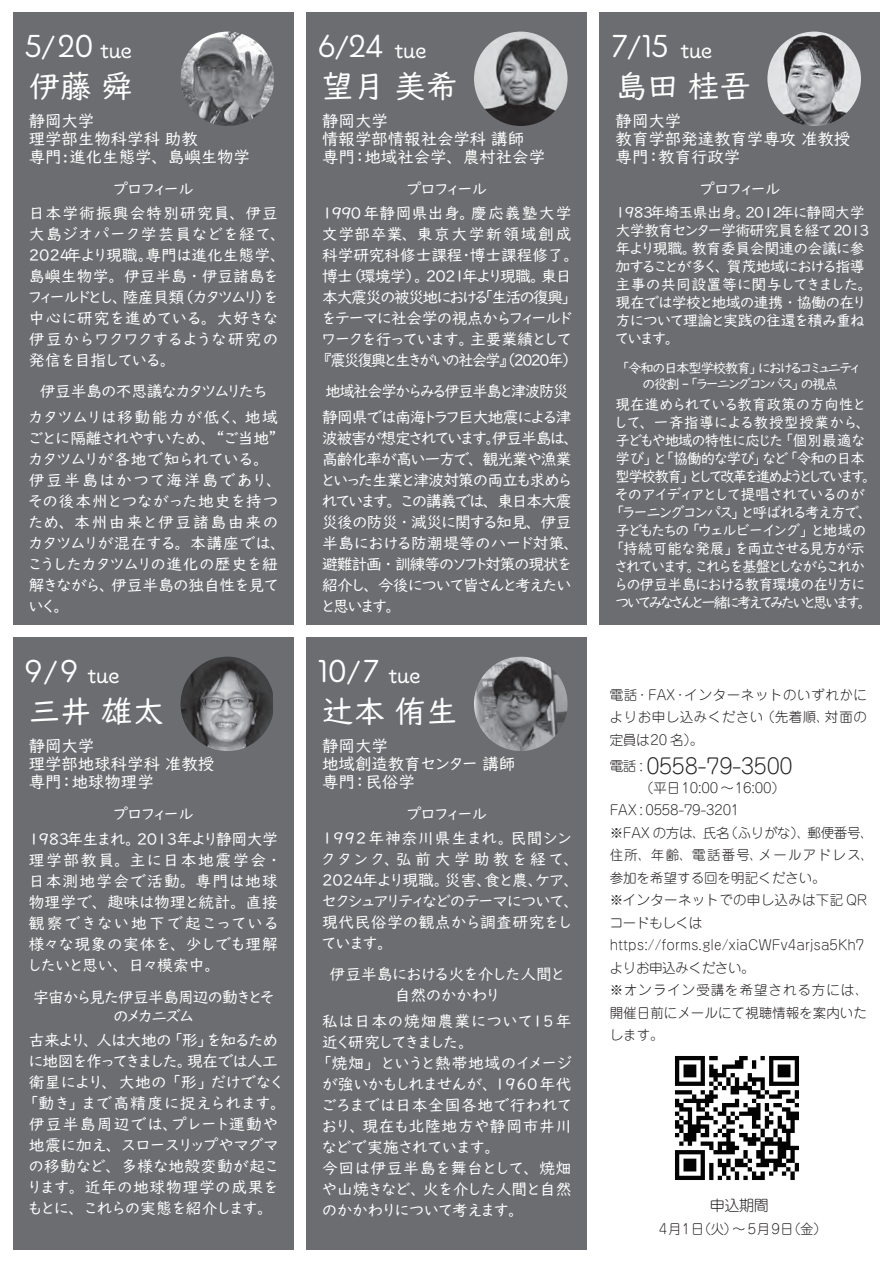
<style>
.page{position:relative;width:893px;height:1263px;background:#fff}
.page>*{position:absolute;margin:0;border:0;box-sizing:border-box;transform-origin:0 0}
.t1{font:37.5px "Pauline";color:#fff}
.t2{font:31.5px "UD Digi Kyokasho NK R";color:#fff}
.t3{font:27px "Pauline";color:#fff}
.t4{font:21px "Jun 101 Pro Light 90 msp RKSJ H";letter-spacing:-.02em;color:#231f20}
.t5{font:16.5px/18px "UD Digi Kyokasho NK R";letter-spacing:-.005em;color:#fff}
.t6{font:15.75px/21px "UD Digi Kyokasho NK R";letter-spacing:.02em;color:#fff;text-align:justify}
.t7{font:15.75px/21px "UD Digi Kyokasho NK R";letter-spacing:.04em;color:#fff}
.t8{font:15.75px/21px "UD Digi Kyokasho NK R";letter-spacing:.05em;color:#fff}
.t9{font:15.75px/25.5px "UD Digi Kyokasho NK R";letter-spacing:-.025em;color:#fff;text-align:center}
.t10{font:15.75px/25.5px "UD Digi Kyokasho NK R";letter-spacing:-.065em;color:#fff;scale:.96 1}
.t11{font:15.75px/19.5px "UD Digi Kyokasho NK R";letter-spacing:-.05em;color:#fff;text-align:center}
.t12{font:15.75px/24px "UD Digi Kyokasho NK R";letter-spacing:.055em;color:#fff;text-align:center}
.t13{font:15.75px/21px "UD Digi Kyokasho NK R";color:#fff;text-align:center}
.t14{font:15.75px/24px "UD Digi Kyokasho NK R";letter-spacing:.07em;color:#fff;text-align:center}
.t15{font:15px/18px "UD Digi Kyokasho NK R";letter-spacing:-.04em;color:#fff;scale:.96 1}
.t16{font:15px/18px "UD Digi Kyokasho NK R";letter-spacing:-.04em;color:#fff}
.t17{font:15px "Jun 101 Pro Light 90 msp RKSJ H";color:#231f20}
.t18{font:13.5px/22.5px "Jun 101 Pro Light 90 msp RKSJ H";letter-spacing:.005em;color:#231f20;text-align:justify}
.t19{font:13.5px/16.5px "UD Digi Kyokasho NK R";letter-spacing:-.1em;color:#fff;text-align:center}
.s1{font-size:33px}
.s2{font-size:13.5px}
</style>
<div class="page">
<div style="left:13px;top:13px;width:280px;height:612px;background:#6c6d70"></div>
<div style="left:306px;top:13px;width:281px;height:612px;background:#6c6d70"></div>
<div style="left:600px;top:13px;width:280px;height:612px;background:#6c6d70"></div>
<div style="left:13px;top:638px;width:280px;height:612px;background:#6c6d70"></div>
<div style="left:306px;top:638px;width:281px;height:612px;background:#6c6d70"></div>
<img style="left:181px;top:32px;width:93px;height:94px;border-radius:50%">
<img style="left:474px;top:32px;width:93px;height:94px;border-radius:50%">
<img style="left:181px;top:657px;width:91px;height:94px">
<img style="left:474px;top:657px;width:93px;height:94px;border-radius:50%">
<img style="left:767px;top:32px;width:94px;height:94px;border-radius:50%">
<img style="left:675px;top:1056px;width:124px;height:124px">
<h1 class="t1" style="left:25px;top:24px;width:70px">5<span class="s1">/</span>20</h1>
<h2 class="t2" style="left:29px;top:70px;width:105px">伊藤 舜</h2>
<h3 class="t3" style="left:100px;top:34px;width:33px">tue</h3>
<h1 class="t1" style="left:319px;top:24px;width:66px">6<span class="s1">/</span>24</h1>
<h2 class="t2" style="left:322px;top:70px;width:137px">望月 美希</h2>
<h3 class="t3" style="left:395px;top:34px;width:33px">tue</h3>
<p class="t5" style="left:29px;top:113px;width:223px">静岡大学<br>理学部生物科学科 助教<br>専門:進化生態学、島嶼生物学</p>
<p class="t5" style="left:322px;top:113px;width:224px">静岡大学<br>情報学部情報社会学科 講師<br>専門：地域社会学、農村社会学</p>
<p class="t14" style="left:29px;top:178px;width:251px">プロフィール<br>日本学術振興会特別研究員、伊豆</p>
<p class="t6" style="left:29px;top:224px;width:251px">大島ジオパーク学芸員などを経て、2024年より現職。専門は進化生態学、島嶼生物学。伊豆半島・伊豆諸島をフィールドとし、陸産貝類（カタツムリ）を中心に研究を進めている。大好きな伊豆からワクワクするような研究の発信を目指している。</p>
<p class="t9" style="left:29px;top:380px;width:251px">伊豆半島の不思議なカタツムリたち<br>カタツムリは移動能力が低く、地域</p>
<p class="t8" style="left:29px;top:428px;width:251px">ごとに隔離されやすいため、 “ご当地”カタツムリが各地で知られている。伊豆半島はかつて海洋島であり、その後本州とつながった地史を持つため、本州由来と伊豆諸島由来のカタツムリが混在する。本講座では、こうしたカタツムリの進化の歴史を紐解きながら、伊豆半島の独自性を見ていく。</p>
<h1 class="t1" style="left:25px;top:649px;width:54px">9<span class="s1">/</span>9</h1>
<h2 class="t2" style="left:29px;top:695px;width:137px">三井 雄太</h2>
<h3 class="t3" style="left:88px;top:659px;width:33px">tue</h3>
<p class="t6" style="left:322px;top:178px;width:251px;line-height:24px;text-align:center">プロフィール<br>1990年静岡県出身。慶応義塾大学</p>
<p class="t6" style="left:322px;top:224px;width:251px">文学部卒業、東京大学新領域創成科学研究科修士課程・博士課程修了。博士（環境学）。 2021年より現職。東日本大震災の被災地における「生活の復興」をテーマに社会学の視点からフィールドワークを行っています。主要業績として『震災復興と生きがいの社会学』（2020年）</p>
<p class="t10" style="left:322px;top:380px;width:261px">地域社会学からみる伊豆半島と津波防災静岡県では南海トラフ巨大地震による津</p>
<p class="t6" style="left:322px;top:428px;width:251px">波被害が想定されています。伊豆半島は、高齢化率が高い一方で、観光業や漁業といった生業と津波対策の両立も求められています。この講義では、東日本大震災後の防災・減災に関する知見、伊豆半島における防潮堤等のハード対策、避難計画・訓練等のソフト対策の現状を紹介し、今後について皆さんと考えたいと思います。</p>
<h1 class="t1" style="left:319px;top:649px;width:62px">10<span class="s1">/</span>7</h1>
<h2 class="t2" style="left:322px;top:695px;width:137px">辻本 侑生</h2>
<h3 class="t3" style="left:389px;top:659px;width:33px">tue</h3>
<p class="t5" style="left:29px;top:738px;width:187px">静岡大学<br>理学部地球科学科 准教授専門：地球物理学</p>
<p class="t5" style="left:322px;top:738px;width:195px">静岡大学<br>地域創造教育センター 講師専門：民俗学</p>
<p class="t9" style="left:29px;top:802px;width:251px">プロフィール<br>1983年生まれ。 2013年より静岡大学</p>
<p class="t6" style="left:29px;top:851px;width:251px">理学部教員。主に日本地震学会・日本測地学会で活動。専門は地球物理学で、趣味は物理と統計。直接観察できない地下で起こっている様々な現象の実体を、少しでも理解したいと思い、日々模索中。</p>
<p class="t11" style="left:33px;top:988px;width:242px">宇宙から見た伊豆半島周辺の動きとそのメカニズム</p>
<p class="t6" style="left:29px;top:1031px;width:254px;text-align:left">古来より、人は大地の「形」を知るために地図を作ってきました。現在では人工衛星により、 大地の「形」だけでなく「動き」まで高精度に捉えられます。伊豆半島周辺では、プレート運動や地震に加え、スロースリップやマグマの移動など、多様な地殻変動が起こります。近年の地球物理学の成果をもとに、これらの実態を紹介します。</p>
<p class="t12" style="left:322px;top:803px;width:251px">プロフィール<br>1992年神奈川県生まれ。民間シン</p>
<p class="t6" style="left:322px;top:850px;width:251px">クタンク、弘前大学助教を経て、2024年より現職。災害、食と農、ケア、セクシュアリティなどのテーマについて、現代民俗学の観点から調査研究をしています。</p>
<p class="t13" style="left:330px;top:965px;width:236px">伊豆半島における火を介した人間と自然のかかわり</p>
<p class="t7" style="left:322px;top:1011px;width:251px">私は日本の焼畑農業について15年近く研究してきました。<br>「焼畑」というと熱帯地域のイメージが強いかもしれませんが、 1960年代ごろまでは日本全国各地で行われており、現在も北陸地方や静岡市井川などで実施されています。<br>今回は伊豆半島を舞台として、焼畑や山焼きなど、火を介した人間と自然のかかわりについて考えます。</p>
<h1 class="t1" style="left:612px;top:24px;width:58px">7<span class="s1">/</span>15</h1>
<h2 class="t2" style="left:615px;top:70px;width:137px">島田 桂吾</h2>
<h3 class="t3" style="left:681px;top:34px;width:33px">tue</h3>
<p class="t5" style="left:615px;top:113px;width:236px">静岡大学<br>教育学部発達教育学専攻 准教授専門：教育行政学</p>
<p class="t6" style="left:700px;top:179px;width:82px">プロフィール</p>
<p class="t16" style="left:615px;top:205px;width:255px">1983年埼玉県出身。 2012年に静岡大学大学教育センター学術研究員を経て 2013年より現職。教育委員会関連の会議に参加することが多く、賀茂地域における指導主事の共同設置等に関与してきました。現在では学校と地域の連携・協働の在り方について理論と実践の往還を積み重ねています。</p>
<p class="t19" style="left:621px;top:360px;width:239px">「令和の日本型学校教育」におけるコミュニティの役割 -「ラーニングコンパス」の視点</p>
<p class="t15" style="left:615px;top:397px;width:266px">現在進められている教育政策の方向性として、一斉指導による教授型授業から、子どもや地域の特性に応じた「個別最適な学び」と「協働的な学び」など「令和の日本型学校教育」として改革を進めようとしています。そのアイディアとして提唱されているのが「ラーニングコンパス」と呼ばれる考え方で、子どもたちの「ウェルビーイング」と地域の「持続可能な発展」を両立させる見方が示されています。これらを基盤としながらこれからの伊豆半島における教育環境の在り方についてみなさんと一緒に考えてみたいと思います。</p>
<p class="t18" style="left:610px;top:685px;width:259px">電話・FAX・インターネットのいずれかによりお申し込みください（先着順、対面の定員は20 名）。</p>
<h3 class="t4" style="left:610px;top:758px;width:184px"><span class="s2">電話 :</span> 0558-79-3500</h3>
<p class="t18" style="left:610px;top:778px;width:266px;text-align:left;text-indent:30px">（平日10:00 ～16:00）<br>FAX : 0558-79-3201<br>※FAX の方は、氏名（ふりがな）、郵便番号、住所、年齢、電話番号、メールアドレス、参加を希望する回を明記ください。<br>※インターネットでの申し込みは下記 QRコードもしくはhttps://forms.gle/xiaCWFv4arjsa5Kh7よりお申込みください。<br>※オンライン受講を希望される方には、開催日前にメールにて視聴情報を案内いたします。</p>
<p class="t17" style="left:710px;top:1200px;width:60px">申込期間</p>
<p class="t18" style="left:659px;top:1220px;width:169px">4月1日（火）～ 5月 9日（金）</p>
</div>
